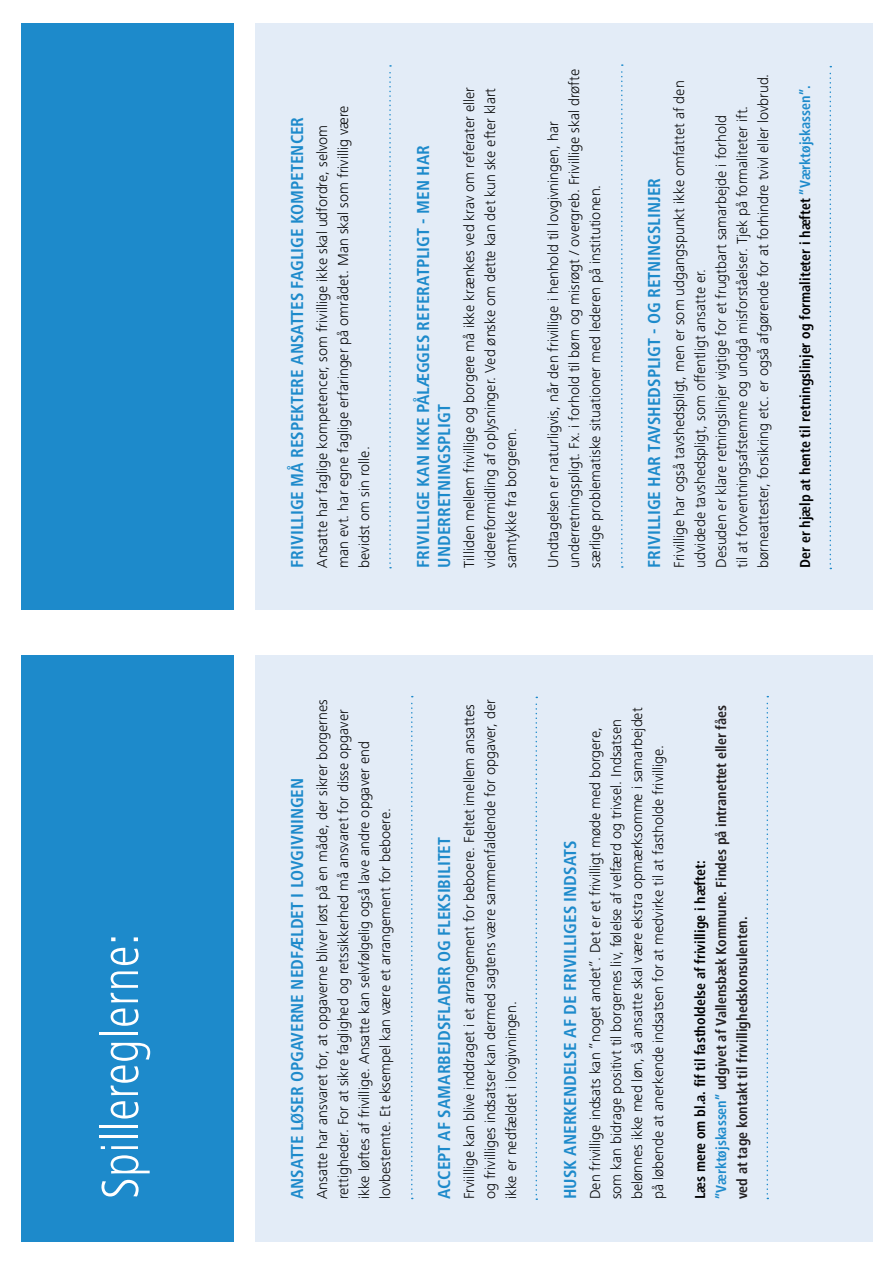
<style>
.page{position:relative;width:893px;height:1263px;background:#fff}
.page>*{position:absolute;margin:0;border:0;box-sizing:border-box;transform-origin:0 0}
.t1{font:300 condensed 54px "Frutiger Next LT";color:#fff}
.t2{font:700 condensed 18px/21px "Frutiger Next LT";color:#1d8acb}
.t3{font:300 15px/21px "Frutiger Next LT";color:#000}
.t4{font:700 condensed 15px/21px "Frutiger Next LT";color:#231f20}
.t5{font:700 condensed 15px "Frutiger Next LT";color:#000}
.s1{color:#1d8acb}
.s2{color:#000}
</style>
<div class="page">
<div style="left:255px;top:655px;width:618px;height:587px;background:#e3ecf7"></div>
<div style="left:21px;top:655px;width:213px;height:587px;background:#1d8acb"></div>
<svg style="left:536px;top:697px;width:1px;height:503px"></svg>
<svg style="left:411px;top:696px;width:2px;height:503px"></svg>
<svg style="left:767px;top:696px;width:1px;height:503px"></svg>
<div style="left:255px;top:23px;width:618px;height:587px;background:#e3ecf7"></div>
<div style="left:21px;top:23px;width:213px;height:587px;background:#1d8acb"></div>
<svg style="left:389px;top:65px;width:2px;height:503px"></svg>
<svg style="left:621px;top:64px;width:2px;height:504px"></svg>
<svg style="left:830px;top:66px;width:1px;height:503px"></svg>
<p class="t1" style="left:90px;top:1199px;width:268px;rotate:-90deg">Spillereglerne:</p>
<p class="t2" style="left:287px;top:568px;width:452px;rotate:-90deg">FRIVILLIGE MÅ RESPEKTERE ANSATTES FAGLIGE KOMPETENCER</p>
<p class="t3" style="left:312px;top:568px;width:464px;rotate:-90deg">Ansatte har faglige kompetencer, som frivillige ikke skal udfordre, selvom man evt. har egne faglige erfaringer på området. Man skal som frivillig være bevidst om sin rolle.</p>
<p class="t2" style="left:413px;top:568px;width:424px;rotate:-90deg">FRIVILLIGE KAN IKKE PÅLÆGGES REFERATPLIGT - MEN HAR<br>UNDERRETNINGSPLIGT</p>
<p class="t3" style="left:459px;top:568px;width:482px;text-align:justify;rotate:-90deg">Tilliden mellem frivillige og borgere må ikke krænkes ved krav om referater eller videreformidling af oplysninger. Ved ønske om dette kan det kun ske efter klart samtykke fra borgeren.</p>
<p class="t3" style="left:543px;top:568px;width:500px;rotate:-90deg">Undtagelsen er naturligvis, når den frivillige i henhold til lovgivningen, har underretningspligt. Fx. i forhold til børn og misrøgt / overgreb. Frivillige skal drøfte særlige problematiske situationer med lederen på institutionen.</p>
<p class="t2" style="left:644px;top:568px;width:391px;rotate:-90deg">FRIVILLIGE HAR TAVSHEDSPLIGT - OG RETNINGSLINJER</p>
<p class="t3" style="left:669px;top:568px;width:496px;rotate:-90deg">Frivillige har også tavshedspligt, men er som udgangspunkt ikke omfattet af den udvidede tavshedspligt, som offentligt ansatte er.<br>Desuden er klare retningslinjer vigtige for et frugtbart samarbejde i forhold<br>til at forventningsafstemme og undgå misforståelser. Tjek på formaliteter ift. børneattester, forsikring etc. er også afgørende for at forhindre tvivl eller lovbrud.</p>
<p class="t5" style="left:797px;top:568px;width:483px;rotate:-90deg">Der er hjælp at hente til retningslinjer og formaliteter i hæftet <span class="s1">”Værktøjskassen”.</span></p>
<p class="t2" style="left:287px;top:1199px;width:423px;rotate:-90deg">ANSATTE LØSER OPGAVERNE NEDFÆLDET I LOVGIVNINGEN</p>
<p class="t3" style="left:312px;top:1199px;width:501px;rotate:-90deg">Ansatte har ansvaret for, at opgaverne bliver løst på en måde, der sikrer borgernes rettigheder. For at sikre faglighed og retssikkerhed må ansvaret for disse opgaver ikke løftes af frivillige. Ansatte kan selvfølgelig også lave andre opgaver end lovbestemte. Et eksempel kan være et arrangement for beboere.</p>
<p class="t2" style="left:434px;top:1199px;width:364px;rotate:-90deg">ACCEPT AF SAMARBEJDSFLADER OG FLEKSIBILITET</p>
<p class="t3" style="left:459px;top:1199px;width:501px;rotate:-90deg">Frviillige kan blive inddraget i et arrangement for beboere. Feltet imellem ansattes og frivilliges indsatser kan dermed sagtens være sammenfaldende for opgaver, der ikke er nedfældet i lovgivningen.</p>
<p class="t2" style="left:560px;top:1199px;width:360px;rotate:-90deg">HUSK ANERKENDELSE AF DE FRIVILLIGES INDSATS</p>
<p class="t3" style="left:585px;top:1199px;width:493px;rotate:-90deg">Den frivillige indsats kan ”noget andet”. Det er et frivilligt møde med borgere, som kan bidrage positivt til borgernes liv, følelse af velfærd og trivsel. Indsatsen belønnes ikke med løn, så ansatte skal være ekstra opmærksomme i samarbejdet på løbende at anerkende indsatsen for at medvirke til at fastholde frivillige.</p>
<p class="t4" style="left:690px;top:1199px;width:496px;rotate:-90deg"><span class="s2">Læs mere om bl.a. fif til fastholdelse af frivillige i hæftet:<br></span><span class="s1">”Værktøjskassen”</span> udgivet af Vallensbæk Kommune. Findes på intranettet eller fåes</p>
<p class="t4" style="left:732px;top:1199px;width:284px;rotate:-90deg">ved at tage kontakt til frivillighedskonsulenten.</p>
</div>
